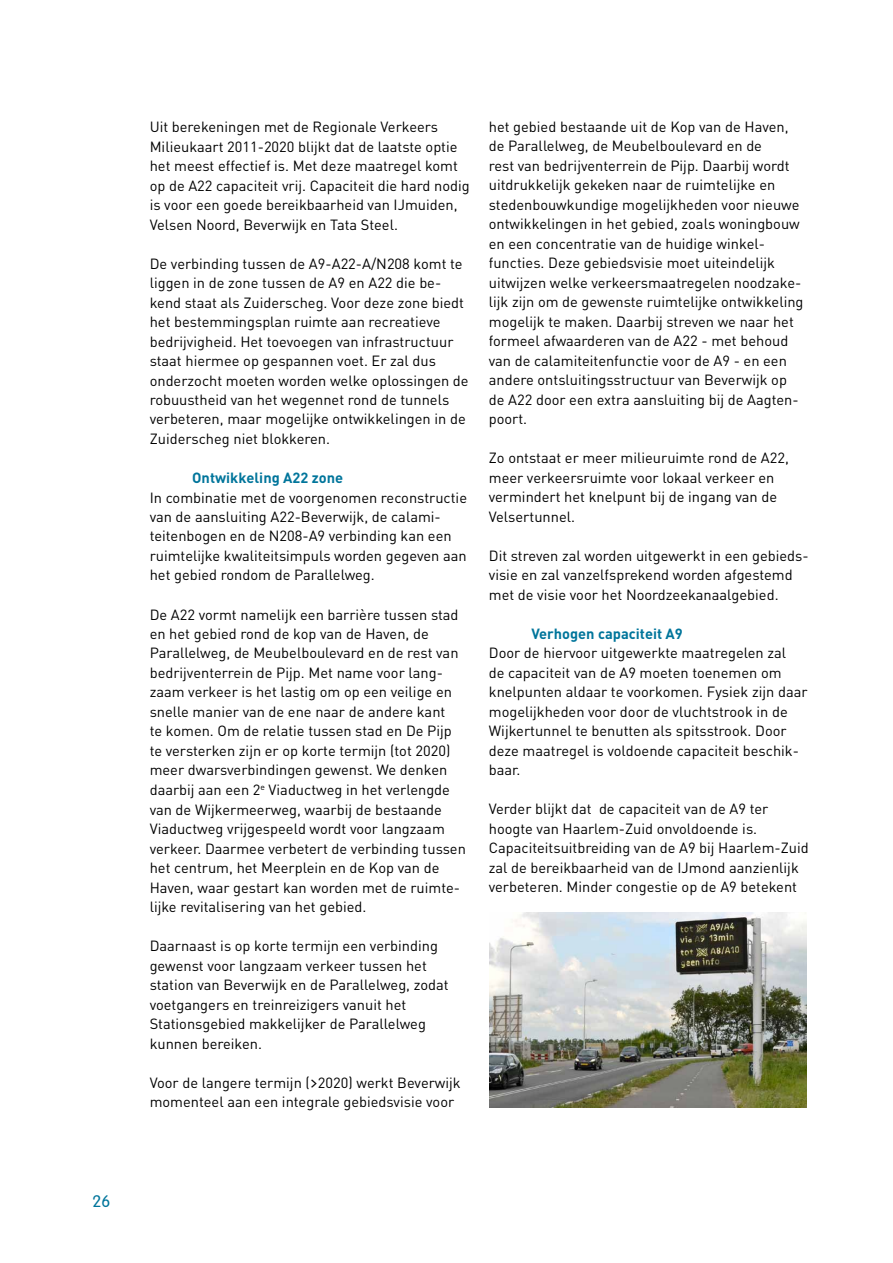
<style>
.page{position:relative;width:893px;height:1263px;background:#fff}
.page>*{position:absolute;margin:0;border:0;box-sizing:border-box;transform-origin:0 0}
.t1{font:300 16.5px "VAG Rounded";color:#00759b}
.t2{font:14.7px/19.5px "DIN";color:#000}
.t3{font:700 14.7px "DIN";color:#00759b}
.s1{font-family:"The Sans B5 Plain"}
</style>
<div class="page">
<img style="left:489px;top:912px;width:317px;height:195px">
<p class="t1" style="left:92px;top:1191px;width:20px">26</p>
<p class="t2" style="left:150px;top:117px;width:321px">Uit berekeningen met de Regionale Verkeers Milieukaart 2011-2020 blijkt dat de laatste optie het meest effectief is. Met deze maatregel komt op de A22 capaciteit vrij. Capaciteit die hard nodig is voor een goede bereikbaarheid van IJmuiden, Velsen Noord, Beverwijk en Tata Steel.</p>
<p class="t2" style="left:150px;top:253px;width:320px">De verbinding tussen de A9-A22-A/N208 komt te liggen in de zone tussen de A9 en A22 die be&shy;kend staat als Zuiderscheg. Voor deze zone biedt het bestemmingsplan ruimte aan recreatieve bedrijvigheid. Het toevoegen van infrastructuur staat hiermee op gespannen voet. Er zal dus onderzocht moeten worden welke oplossingen de robuustheid van het wegennet rond de tunnels verbeteren, maar mogelijke ontwikkelingen in de Zuiderscheg niet blokkeren.</p>
<p class="t3" style="left:192px;top:468px;width:152px">Ontwikkeling A22 zone</p>
<p class="t2" style="left:150px;top:487px;width:319px">In combinatie met de voorgenomen reconstructie van de aansluiting A22-Beverwijk, de calami&shy;teitenbogen en de N208-A9 verbinding kan een ruimtelijke kwaliteitsimpuls worden gegeven aan het gebied rondom de Parallelweg.</p>
<p class="t2" style="left:150px;top:604px;width:318px">De A22 vormt namelijk een barrière tussen stad en het gebied rond de kop van de Haven, de Parallelweg, de Meubelboulevard en de rest van bedrijventerrein de Pijp. Met name voor lang&shy;zaam verkeer is het lastig om op een veilige en snelle manier van de ene naar de andere kant<br>te komen. Om de relatie tussen stad en De Pijp te versterken zijn er op korte termijn (tot 2020) meer dwarsverbindingen gewenst. We denken daarbij aan een 2<sup>e</sup> Viaductweg in het verlengde van de Wijkermeerweg, waarbij de bestaande Viaductweg vrijgespeeld wordt voor langzaam verkeer. Daarmee verbetert de verbinding tussen het centrum, het Meerplein en de Kop van de Haven, waar gestart kan worden met de ruimte&shy;lijke revitalisering van het gebied.</p>
<p class="t2" style="left:150px;top:936px;width:301px">Daarnaast is op korte termijn een verbinding gewenst voor langzaam verkeer tussen het station van Beverwijk en de Parallelweg, zodat voetgangers en treinreizigers vanuit het Stationsgebied makkelijker de Parallelweg kunnen bereiken.</p>
<p class="t2" style="left:150px;top:1072px;width:313px">Voor de langere termijn (<span class="s1">&gt;</span>2020) werkt Beverwijk momenteel aan een integrale gebiedsvisie voor</p>
<p class="t2" style="left:489px;top:117px;width:316px">het gebied bestaande uit de Kop van de Haven, de Parallelweg, de Meubelboulevard en de<br>rest van bedrijventerrein de Pijp. Daarbij wordt uitdrukkelijk gekeken naar de ruimtelijke en stedenbouwkundige mogelijkheden voor nieuwe ontwikkelingen in het gebied, zoals woningbouw en een concentratie van de huidige winkel&shy;functies. Deze gebiedsvisie moet uiteindelijk uitwijzen welke verkeersmaatregelen noodzake&shy;lijk zijn om de gewenste ruimtelijke ontwikkeling mogelijk te maken. Daarbij streven we naar het formeel afwaarderen van de A22 - met behoud van de calamiteitenfunctie voor de A9 - en een andere ontsluitingsstructuur van Beverwijk op de A22 door een extra aansluiting bij de Aagten&shy;poort.</p>
<p class="t2" style="left:489px;top:448px;width:302px">Zo ontstaat er meer milieuruimte rond de A22, meer verkeersruimte voor lokaal verkeer en vermindert het knelpunt bij de ingang van de Velsertunnel.</p>
<p class="t2" style="left:489px;top:546px;width:321px">Dit streven zal worden uitgewerkt in een gebieds&shy;visie en zal vanzelfsprekend worden afgestemd met de visie voor het Noordzeekanaalgebied.</p>
<p class="t3" style="left:531px;top:624px;width:153px">Verhogen capaciteit A9</p>
<p class="t2" style="left:489px;top:643px;width:320px">Door de hiervoor uitgewerkte maatregelen zal<br>de capaciteit van de A9 moeten toenemen om knelpunten aldaar te voorkomen. Fysiek zijn daar mogelijkheden voor door de vluchtstrook in de Wijkertunnel te benutten als spitsstrook. Door deze maatregel is voldoende capaciteit beschik&shy;baar.</p>
<p class="t2" style="left:489px;top:799px;width:321px">Verder blijkt dat de capaciteit van de A9 ter hoogte van Haarlem-Zuid onvoldoende is.<br>Capaciteitsuitbreiding van de A9 bij Haarlem-Zuid zal de bereikbaarheid van de IJmond aanzienlijk verbeteren. Minder congestie op de A9 betekent</p>
</div>
